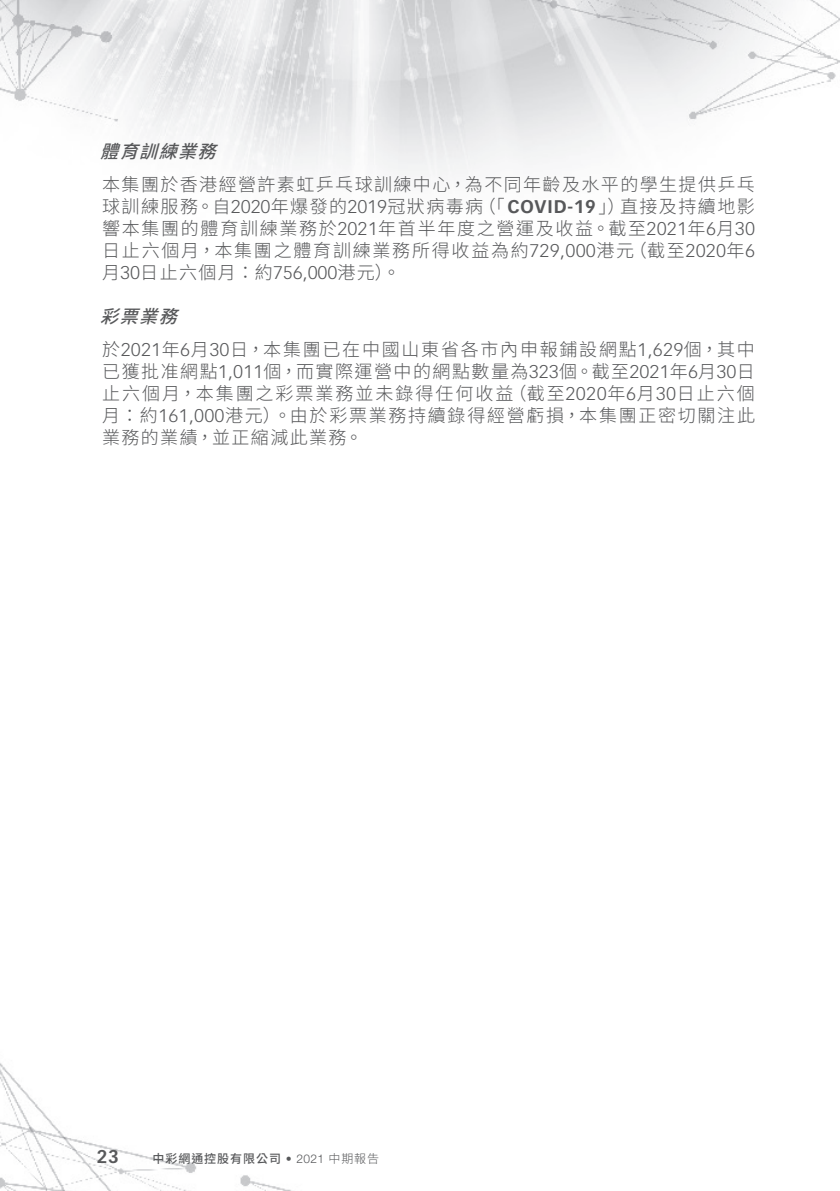
<style>
.page{position:relative;width:840px;height:1191px;background:#fff}
.page>*{position:absolute;margin:0;border:0;box-sizing:border-box;transform-origin:0 0}
.Body_Text{font:300 18px/22px "Source Han Sans TC";letter-spacing:.095em;color:#57585a;text-align:right}
.Body_Text-2{font:700 18px "Vectora LT Std";letter-spacing:.045em;color:#57585a}
.Heading_3{font:italic 500 18px "Source Han Sans TC";color:#57585a}
.Body_Text-3{font:300 18px "Vectora LT Std";color:#57585a}
.t1{font:500 12px "Source Han Sans TC";letter-spacing:.08em;color:#57585a}
.s1{font-family:"Source Han Sans TC";font-weight:300}
.s2{font-family:"Vectora LT Std"}
.s3{font-family:"Source Han Sans TC"}
.s4{font-family:"Vectora LT Std";font-weight:700}
.s5{font-family:"Helvetica Neue LT Std";font-weight:300}
.s6{font-weight:300}
</style>
<div class="page">
<img style="left:0;top:0;width:839px;height:1191px">
<p class="Heading_3" style="left:100px;top:141px;width:130px">體育訓練業務</p>
<p class="Body_Text" style="left:102px;top:174px;width:654px">本集團於香港經營許素虹乒乓球訓練中心，為不同年齡及水平的學生提供乒乓直接及持續地影</p>
<p class="Body_Text-2" style="left:477px;top:196px;width:149px"><span class="s1">（「</span>COVID-19<span class="s1">」）</span></p>
<p class="Body_Text" style="left:102px;top:196px;width:382px">球訓練服務。自<span class="s2">2020</span>年爆發的<span class="s2">2019</span>冠狀病毒病</p>
<p class="Body_Text" style="left:102px;top:218px;width:653px">響本集團的體育訓練業務於<span class="s2">2021</span>年首半年度之營運及收益。截至<span class="s2">2021</span>年 月<span class="s2">6 30</span></p>
<p class="Body_Text-3" style="left:628px;top:240px;width:127px"><span class="s3">（截至</span>2020<span class="s3">年</span>6</p>
<p class="Body_Text" style="left:102px;top:240px;width:533px;text-align:left">日止六個月，本集團之體育訓練業務所得收益為約<span class="s2">729,000</span>港元月<span class="s2">30</span>日止六個月：約<span class="s2">756,000</span>港元。(</p>
<p class="Heading_3" style="left:100px;top:306px;width:92px">彩票業務</p>
<p class="Body_Text" style="left:102px;top:339px;width:653px">於<span class="s2">2021</span>年 月<span class="s2">6 30</span>日，本集團已在中國山東省各市內申報鋪設網點<span class="s2">1,629</span>個，其中已獲批准網點<span class="s2">1,011</span>個，而實際運營中的網點數量為<span class="s2">323</span>個。截至<span class="s2">2021</span>年月<span class="s2">6 30</span>日（截至<span class="s2">2020</span>年 月<span class="s2">6 30</span>日止六個</p>
<p class="Body_Text" style="left:102px;top:383px;width:654px;text-align:left">止六個月，本集團之彩票業務並未錄得任何收益<br>月：約<span class="s2">161,000</span>港元）。由於彩票業務持續錄得經營虧損，本集團正密切關注此業務的業績，並正縮減此業務。</p>
<p class="Body_Text-2" style="left:97px;top:1145px;width:23px">23</p>
<p class="t1" style="left:152px;top:1152px;width:228px">中彩網通控股有限公司 <span class="s4">•</span> <span class="s5">2021</span> <span class="s6">中期報告</span></p>
</div>
